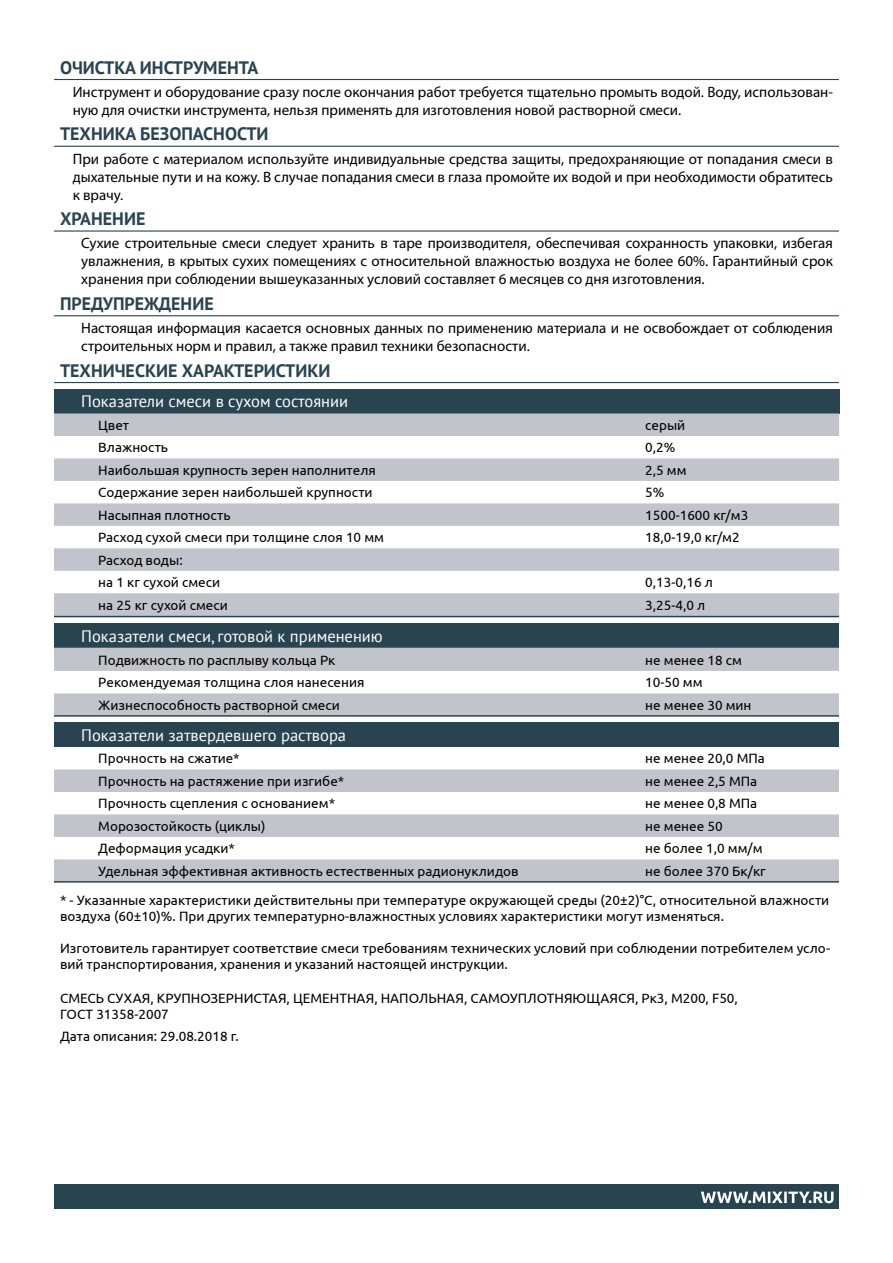
<style>
.page{position:relative;width:893px;height:1263px;background:#fff}
.page>*{position:absolute;margin:0;border:0;box-sizing:border-box;transform-origin:0 0}
.t1{font:700 18px "PT Sans";color:#294451}
.t2{font:16.5px "PT Sans";color:#fff}
.t3{font:15px/18px "Myriad Pro";color:#000}
.t4{font:13.5px/16.2px "Ubuntu";color:#000}
</style>
<div class="page">
<hr style="left:54px;top:79px;width:785px;height:1px;background:#294451">
<hr style="left:54px;top:146px;width:785px;height:1px;background:#294451">
<hr style="left:54px;top:230px;width:785px;height:2px;background:#294451">
<hr style="left:54px;top:315px;width:785px;height:1px;background:#294451">
<hr style="left:54px;top:382px;width:785px;height:1px;background:#294451">
<div style="left:54px;top:389px;width:785px;height:24px;background:#294451"></div>
<svg style="left:54px;top:413px;width:785px;height:203px;fill:#c1c5cb"></svg>
<hr style="left:54px;top:616px;width:581px;height:1px;background:#294451">
<hr style="left:635px;top:616px;width:204px;height:1px;background:#294451">
<div style="left:54px;top:623px;width:785px;height:25px;background:#294451"></div>
<svg style="left:54px;top:648px;width:785px;height:67px;fill:#c1c5cb"></svg>
<hr style="left:54px;top:715px;width:581px;height:2px;background:#294451">
<hr style="left:635px;top:715px;width:204px;height:2px;background:#294451">
<div style="left:54px;top:723px;width:785px;height:24px;background:#294451"></div>
<svg style="left:54px;top:769px;width:785px;height:112px;fill:#c1c5cb"></svg>
<hr style="left:54px;top:881px;width:581px;height:2px;background:#294451">
<hr style="left:635px;top:881px;width:204px;height:2px;background:#294451">
<div style="left:54px;top:1184px;width:785px;height:25px;background:#294451"></div>
<svg style="left:701px;top:1191px;width:133px;height:12px"></svg>
<h1 class="t1" style="left:60px;top:55px;width:200px">ОЧИСТКА ИНСТРУМЕНТА</h1>
<p class="t3" style="left:73px;top:82px;width:762px">Инструмент и оборудование сразу после окончания работ требуется тщательно промыть водой. Воду, использован&shy;ную для очистки инструмента, нельзя применять для изготовления новой растворной смеси.</p>
<h1 class="t1" style="left:60px;top:122px;width:210px">ТЕХНИКА БЕЗОПАСНОСТИ</h1>
<p class="t3" style="left:73px;top:149px;width:762px;text-align:justify">При работе с материалом используйте индивидуальные средства защиты, предохраняющие от попадания смеси в дыхательные пути и на кожу. В случае попадания смеси в глаза промойте их водой и при необходимости обратитесь к врачу.</p>
<h1 class="t1" style="left:60px;top:207px;width:87px">ХРАНЕНИЕ</h1>
<p class="t3" style="left:81px;top:234px;width:753px;text-align:justify">Сухие строительные смеси следует хранить в таре производителя, обеспечивая сохранность упаковки, избегая увлажнения, в крытых сухих помещениях с относительной влажностью воздуха не более 60%. Гарантийный срок хранения при соблюдении вышеуказанных условий составляет 6 месяцев со дня изготовления.</p>
<h1 class="t1" style="left:60px;top:291px;width:155px">ПРЕДУПРЕЖДЕНИЕ</h1>
<p class="t3" style="left:81px;top:319px;width:753px">Настоящая информация касается основных данных по применению материала и не освобождает от соблюдения строительных норм и правил, а также правил техники безопасности.</p>
<h1 class="t1" style="left:60px;top:358px;width:272px">ТЕХНИЧЕСКИЕ ХАРАКТЕРИСТИКИ</h1>
<p class="t2" style="left:81px;top:391px;width:268px">Показатели смеси в сухом состоянии</p>
<p class="t4" style="left:98px;top:417px;width:32px">Цвет</p>
<p class="t4" style="left:645px;top:417px;width:42px">серый</p>
<p class="t4" style="left:98px;top:439px;width:71px">Влажность</p>
<p class="t4" style="left:645px;top:439px;width:32px">0,2%</p>
<p class="t4" style="left:98px;top:462px;width:279px">Наибольшая крупность зерен наполнителя</p>
<p class="t4" style="left:645px;top:462px;width:43px">2,5 мм</p>
<p class="t4" style="left:98px;top:484px;width:276px">Содержание зерен наибольшей крупности</p>
<p class="t4" style="left:645px;top:484px;width:21px">5%</p>
<p class="t4" style="left:98px;top:507px;width:134px">Насыпная плотность</p>
<p class="t4" style="left:645px;top:507px;width:105px">1500-1600 кг/м3</p>
<p class="t4" style="left:98px;top:529px;width:287px">Расход сухой смеси при толщине слоя 10 мм</p>
<p class="t4" style="left:645px;top:529px;width:96px">18,0-19,0 кг/м2</p>
<p class="t4" style="left:98px;top:548px;width:123px;line-height:22.5px">Расход воды:<br>на 1 кг сухой смеси</p>
<p class="t4" style="left:645px;top:574px;width:69px">0,13-0,16 л</p>
<p class="t4" style="left:98px;top:596px;width:131px">на 25 кг сухой смеси</p>
<p class="t4" style="left:645px;top:596px;width:61px">3,25-4,0 л</p>
<p class="t2" style="left:81px;top:625px;width:303px">Показатели смеси, готовой к применению</p>
<p class="t4" style="left:98px;top:652px;width:239px">Подвижность по расплыву кольца Рк</p>
<p class="t4" style="left:645px;top:652px;width:98px">не менее 18 см</p>
<p class="t4" style="left:98px;top:674px;width:268px">Рекомендуемая толщина слоя нанесения</p>
<p class="t4" style="left:645px;top:674px;width:59px">10-50 мм</p>
<p class="t4" style="left:98px;top:696px;width:243px">Жизнеспособность растворной смеси</p>
<p class="t4" style="left:645px;top:696px;width:108px">не менее 30 мин</p>
<p class="t2" style="left:81px;top:725px;width:266px">Показатели затвердевшего раствора</p>
<p class="t4" style="left:98px;top:750px;width:143px">Прочность на сжатие*</p>
<p class="t4" style="left:645px;top:750px;width:121px">не менее 20,0 МПа</p>
<p class="t4" style="left:98px;top:773px;width:247px">Прочность на растяжение при изгибе*</p>
<p class="t4" style="left:645px;top:773px;width:114px">не менее 2,5 МПа</p>
<p class="t4" style="left:98px;top:795px;width:238px">Прочность сцепления с основанием*</p>
<p class="t4" style="left:645px;top:795px;width:114px">не менее 0,8 МПа</p>
<p class="t4" style="left:98px;top:818px;width:169px">Морозостойкость (циклы)</p>
<p class="t4" style="left:645px;top:818px;width:79px">не менее 50</p>
<p class="t4" style="left:98px;top:840px;width:138px">Деформация усадки*</p>
<p class="t4" style="left:645px;top:840px;width:119px">не более 1,0 мм/м</p>
<p class="t4" style="left:98px;top:862px;width:422px">Удельная эффективная активность естественных радионуклидов</p>
<p class="t4" style="left:60px;top:856px;width:771px;line-height:29.2px;text-indent:585px">не более 370 Бк/кг<br>* - Указанные характеристики действительны при температуре окружающей среды (20±2)°С, относительной влажности</p>
<p class="t4" style="left:60px;top:908px;width:665px">воздуха (60±10)%. При других температурно-влажностных условиях характеристики могут изменяться.</p>
<p class="t4" style="left:60px;top:939px;width:772px">Изготовитель гарантирует соответствие смеси требованиям технических условий при соблюдении потребителем усло&shy;вий транспортирования, хранения и указаний настоящей инструкции.</p>
<p class="t4" style="left:60px;top:989px;width:679px">СМЕСЬ СУХАЯ, КРУПНОЗЕРНИСТАЯ, ЦЕМЕНТНАЯ, НАПОЛЬНАЯ, САМОУПЛОТНЯЮЩАЯСЯ, Рк3, М200, F50,<br>ГОСТ 31358-2007</p>
<p class="t4" style="left:60px;top:1028px;width:180px">Дата описания: 29.08.2018 г.</p>
</div>
